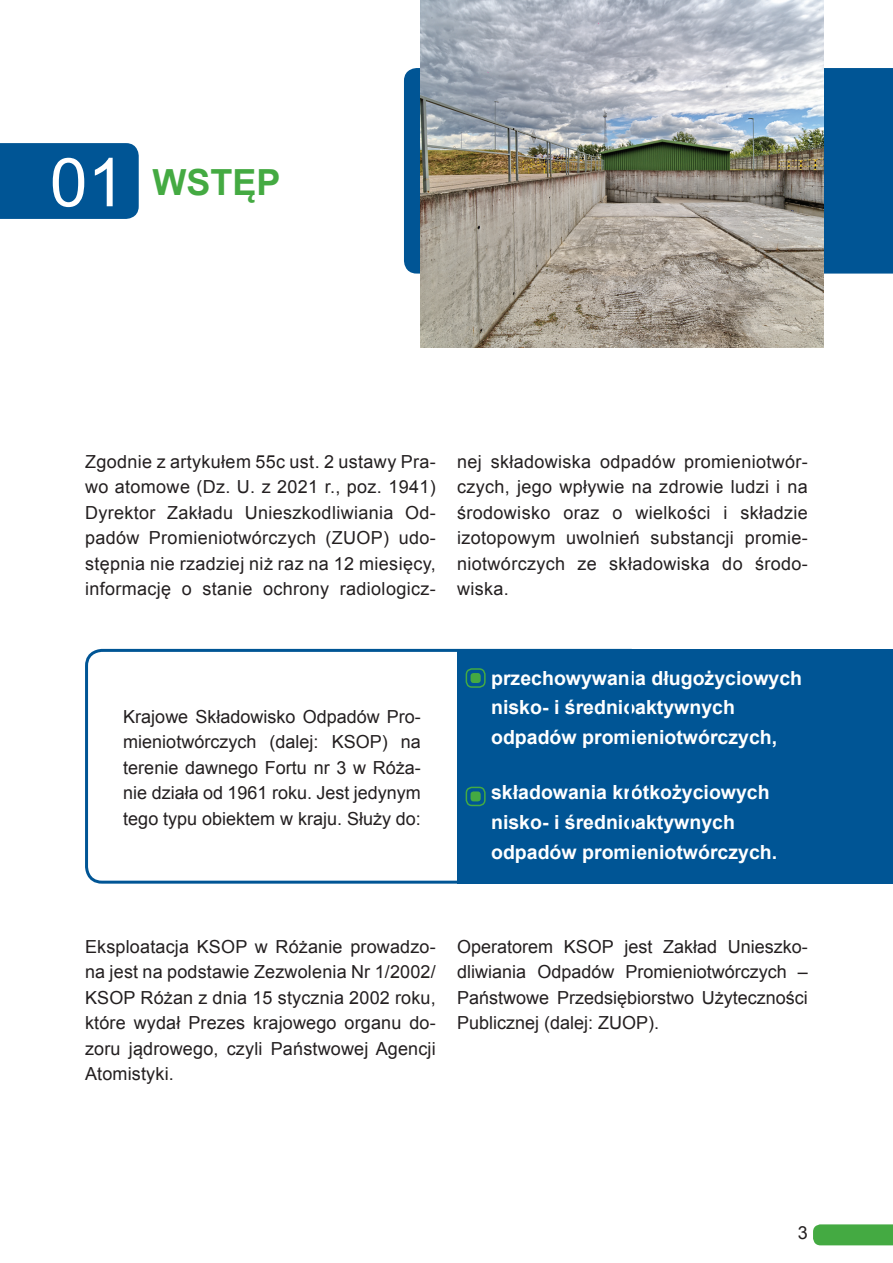
<style>
.page{position:relative;width:893px;height:1263px;background:#fff}
.page>*{position:absolute;margin:0;border:0;box-sizing:border-box;transform-origin:0 0}
.t1{font:700 36px "Arial";color:#44aa42}
.t2{font:700 19.5px/29.7px "Arial";color:#fff}
.t3{font:18px/25.5px "Arial";letter-spacing:.01em;color:#231f20;text-align:justify}
.s1{font-weight:400;font-size:67.5px;color:#fff}
</style>
<div class="page">
<div style="left:813px;top:1224px;width:80px;height:21px;background:#44aa42"></div>
<div style="left:0;top:143px;width:139px;height:76px;background:#005595"></div>
<div style="left:404px;top:68px;width:489px;height:206px;background:#005595"></div>
<img style="left:421px;top:0;width:402px;height:347px">
<div style="left:457px;top:649px;width:436px;height:235px;background:#005595"></div>
<svg style="left:85px;top:648px;width:547px;height:236px"></svg>
<div style="left:470px;top:791px;width:11px;height:10px;background:#44aa42;border-radius:3px"></div>
<div style="left:466px;top:787px;width:20px;height:19px;border:2px solid #44aa42;border-radius:6px"></div>
<h1 class="t1" style="left:50px;top:159px;width:228px"><span class="s1">01</span> WSTĘP</h1>
<p class="t3" style="left:85px;top:449px;width:352px">Zgodnie z artykułem 55c ust. 2 ustawy Pra&shy;wo atomowe (Dz. U. z 2021 r., poz. 1941)<br>Dyrektor Zakładu Unieszkodliwiania Od&shy;padów Promieniotwórczych (ZUOP) udo&shy;stępnia nie rzadziej niż raz na 12 miesięcy, informację o stanie ochrony radiologicz-</p>
<p class="t3" style="left:457px;top:449px;width:352px">nej składowiska odpadów promieniotwór&shy;czych, jego wpływie na zdrowie ludzi i na środowisko oraz o wielkości i składzie izotopowym uwolnień substancji promie&shy;niotwórczych ze składowiska do środo&shy;wiska.</p>
<p class="t3" style="left:123px;top:704px;width:299px">Krajowe Składowisko Odpadów Pro&shy;mieniotwórczych (dalej: KSOP) na terenie dawnego Fortu nr 3 w Róża&shy;nie działa od 1961 roku. Jest jedynym tego typu obiektem w kraju. Służy do:</p>
<p class="t2" style="left:491px;top:664px;width:313px">przechowywania długożyciowych nisko- i średnioaktywnych odpadów promieniotwórczych,</p>
<p class="t2" style="left:491px;top:778px;width:288px">składowania krótkożyciowych nisko- i średnioaktywnych odpadów promieniotwórczych.</p>
<p class="t3" style="left:85px;top:934px;width:352px">Eksploatacja KSOP w Różanie prowadzo&shy;na jest na podstawie Zezwolenia Nr 1/2002/ KSOP Różan z dnia 15 stycznia 2002 roku, które wydał Prezes krajowego organu do&shy;zoru jądrowego, czyli Państwowej Agencji Atomistyki.</p>
<p class="t3" style="left:457px;top:934px;width:352px">Operatorem KSOP jest Zakład Unieszko&shy;dliwiania Odpadów Promieniotwórczych – Państwowe Przedsiębiorstwo Użyteczności Publicznej (dalej: ZUOP).</p>
<p class="t3" style="left:798px;top:1220px;width:12px">3</p>
</div>
